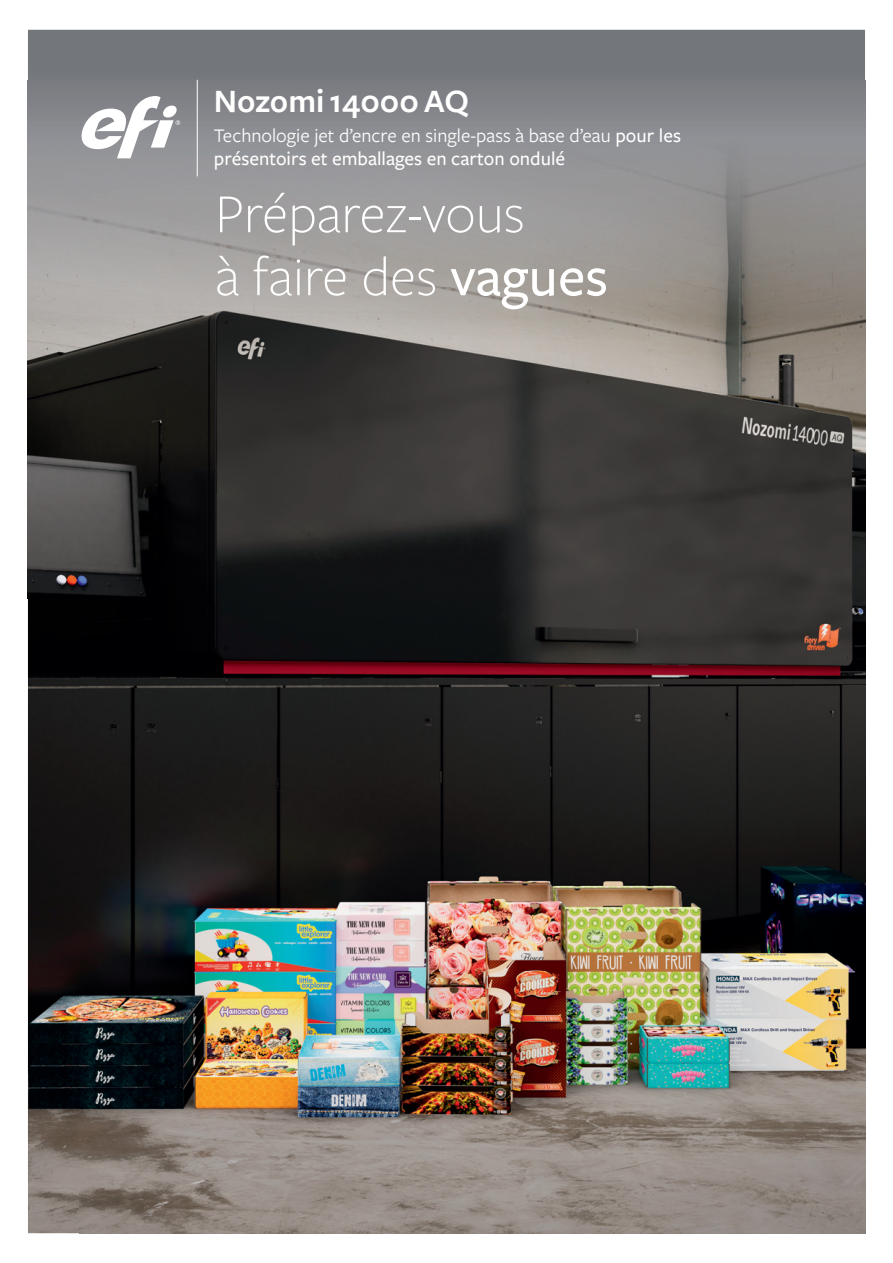
<style>
.page{position:relative;width:893px;height:1263px;background:#fff}
.page>*{position:absolute;margin:0;border:0;box-sizing:border-box;transform-origin:0 0}
.t1{font:300 57px/63px "Freight Sans Pro";color:#fff}
.t2{font:600 33.9px "Freight Sans Pro";color:#fff}
.t3{font:19.95px/23.1px "Freight Sans Pro";color:#fff}
.s1{font-weight:500}
</style>
<div class="page">
<img style="left:28px;top:598px;width:52px;height:635px">
<img style="left:80px;top:598px;width:785px;height:635px">
<div style="left:28px;top:30px;width:837px;height:51px;background:#73767b"></div>
<img style="left:28px;top:81px;width:837px;height:517px">
<svg style="left:81px;top:96px;width:99px;height:62px"></svg>
<hr style="left:197px;top:80px;width:1px;height:96px;background:#fff">
<h2 class="t2" style="left:214px;top:78px;width:257px">Nozomi 14000 AQ</h2>
<p class="t3" style="left:214px;top:123px;width:469px">Technologie jet d’encre en single-pass à base d’eau <span class="s1">pour les présentoirs et emballages en carton ondulé</span></p>
<h1 class="t1" style="left:215px;top:180px;width:394px">Préparez-vous<br>à faire des <span class="s1">vagues</span></h1>
</div>
